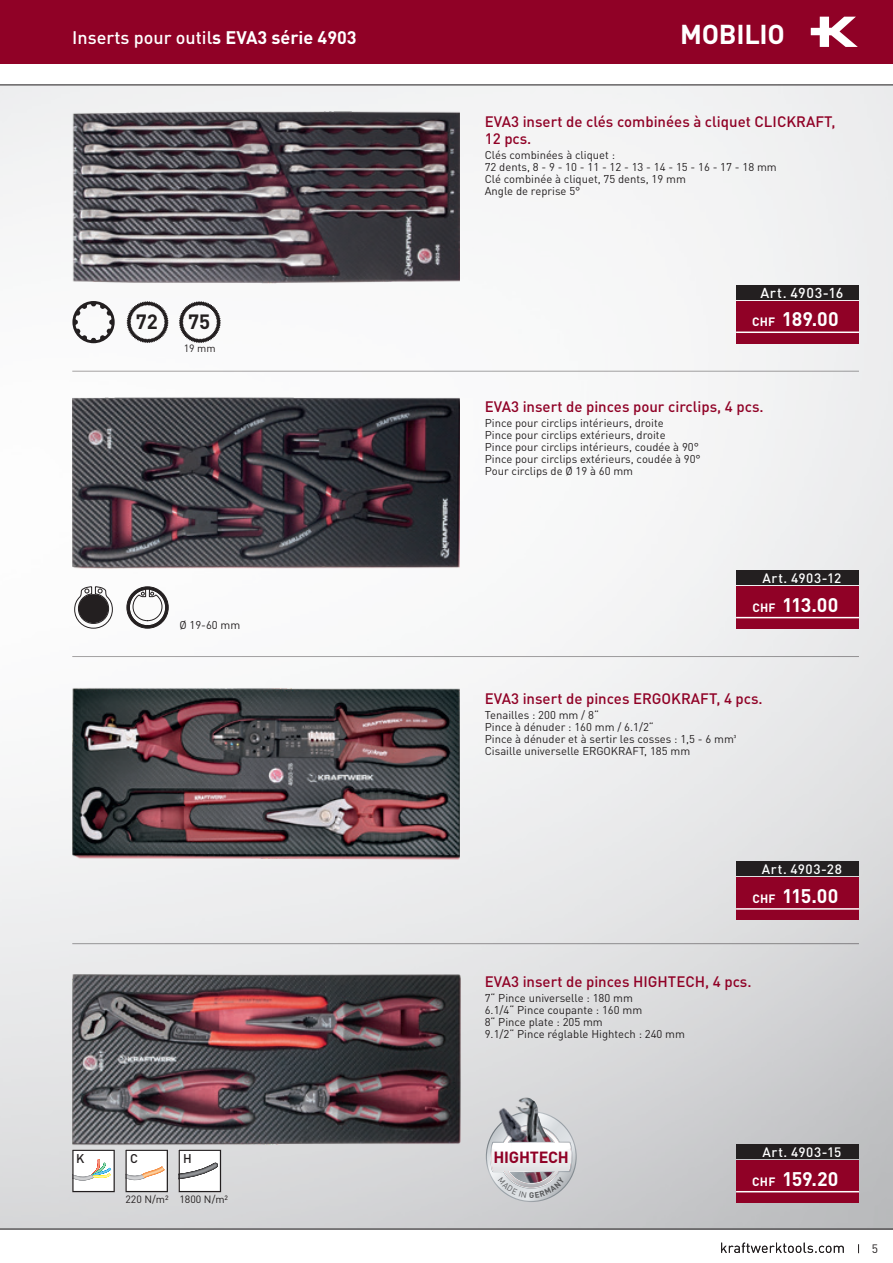
<style>
.page{position:relative;width:893px;height:1263px;background:#fff}
.page>*{position:absolute;margin:0;border:0;box-sizing:border-box;transform-origin:0 0}
.t1{font:700 27px "DIN Pro";letter-spacing:-.01em;color:#fff}
.t2{font:700 20.4px "DINOT";color:#231f20}
.t3{font:700 19.5px "DIN Pro";letter-spacing:-.025em;color:#fff}
.t4{font:500 18px "DIN Pro";color:#fff}
.t5{font:700 16.05px "DIN Pro";letter-spacing:-.015em;color:#900126}
.t6{font:500 15px/16.5px "DIN Pro";color:#900126}
.t7{font:500 14.25px "DIN Pro";letter-spacing:.045em;color:#fff}
.t8{font:500 13.5px "DIN Pro";letter-spacing:.045em;color:#fff}
.t9{font:500 12.6px "DIN Pro";color:#231f20}
.t10{font:12px "DIN Pro";color:#231f20}
.t11{font:11.25px/12px "DIN Pro";color:#231f20}
.t12{font:10.5px "DIN Pro";color:#231f20}
.s1{font-weight:700}
.s2{font-size:12px}
</style>
<div class="page">
<img style="left:0;top:86px;width:893px;height:1142px">
<div style="left:0;top:0;width:893px;height:64px;background:#900126"></div>
<svg style="left:811px;top:17px;width:47px;height:30px"></svg>
<hr style="left:0;top:85px;width:893px;height:1px;background:#231f20">
<hr style="left:0;top:1228px;width:893px;height:1px;background:#231f20">
<svg style="left:721px;top:1243px;width:123px;height:10px"></svg>
<img style="left:72px;top:395px;width:387px;height:175px">
<img style="left:72px;top:969px;width:393px;height:177px">
<svg style="left:74px;top:586px;width:39px;height:43px"></svg>
<div style="left:79px;top:594px;width:29px;height:29px;background:#231f20;border-radius:50%"></div>
<svg style="left:126px;top:586px;width:43px;height:43px"></svg>
<svg style="left:72px;top:1150px;width:43px;height:42px"></svg>
<svg style="left:125px;top:1150px;width:43px;height:42px"></svg>
<svg style="left:179px;top:1150px;width:42px;height:42px"></svg>
<svg style="left:487px;top:1112px;width:89px;height:89px"></svg>
<img style="left:494px;top:1095px;width:58px;height:29px">
<img style="left:516px;top:1097px;width:12px;height:27px">
<img style="left:72px;top:110px;width:387px;height:177px">
<svg style="left:72px;top:301px;width:43px;height:42px"></svg>
<svg style="left:127px;top:301px;width:42px;height:42px"></svg>
<svg style="left:179px;top:301px;width:42px;height:42px"></svg>
<img style="left:72px;top:687px;width:387px;height:177px">
<hr style="left:72px;top:371px;width:787px;height:1px;background:#231f20">
<hr style="left:72px;top:656px;width:787px;height:1px;background:#231f20">
<hr style="left:72px;top:943px;width:787px;height:1px;background:#231f20">
<div style="left:736px;top:587px;width:123px;height:42px;background:#900126"></div>
<hr style="left:736px;top:617px;width:123px;height:1px;background:#fff">
<div style="left:736px;top:1161px;width:123px;height:42px;background:#900126"></div>
<hr style="left:736px;top:1191px;width:123px;height:1px;background:#fff">
<div style="left:736px;top:570px;width:123px;height:15px;background:#231f20"></div>
<div style="left:736px;top:1144px;width:123px;height:15px;background:#231f20"></div>
<div style="left:736px;top:301px;width:123px;height:42px;background:#900126"></div>
<hr style="left:736px;top:331px;width:123px;height:2px;background:#fff">
<div style="left:736px;top:285px;width:123px;height:14px;background:#231f20"></div>
<div style="left:736px;top:878px;width:123px;height:42px;background:#900126"></div>
<hr style="left:736px;top:908px;width:123px;height:2px;background:#fff">
<div style="left:736px;top:861px;width:123px;height:15px;background:#231f20"></div>
<svg style="left:490px;top:1124px;width:82px;height:74px"></svg>
<h3 class="t4" style="left:72px;top:24px;width:286px">Inserts pour outil<span class="s1">s EVA3 série 4903</span></h3>
<h2 class="t2" style="left:136px;top:306px;width:24px">72</h2>
<h2 class="t2" style="left:188px;top:306px;width:24px">75</h2>
<p class="t12" style="left:184px;top:340px;width:34px">19 mm</p>
<p class="t11" style="left:179px;top:618px;width:62px">Ø 19-60 mm</p>
<p class="t9" style="left:76px;top:1148px;width:10px">K</p>
<p class="t9" style="left:130px;top:1148px;width:9px">C</p>
<p class="t9" style="left:183px;top:1148px;width:10px">H</p>
<p class="t12" style="left:125px;top:1191px;width:104px">220 N/m2 1800 N/m2</p>
<h1 class="t1" style="left:680px;top:13px;width:106px">MOBILIO</h1>
<h3 class="t6" style="left:485px;top:112px;width:352px">EVA3 insert de clés combinées à cliquet CLICKRAFT,<br>12 pcs.</h3>
<p class="t11" style="left:485px;top:148px;width:293px">Clés combinées à cliquet :<br>72 dents, 8 - 9 - 10 - 11 - 12 - 13 - 14 - 15 - 16 - 17 - 18 mm<br>Clé combinée à cliquet, 75 dents, 19 mm<br>Angle de reprise 5°</p>
<p class="t7" style="left:760px;top:281px;width:85px">Art. 4903-16</p>
<h3 class="t3" style="left:752px;top:304px;width:88px"><span class="s2">CHF</span> 189.00</h3>
<h3 class="t6" style="left:485px;top:398px;width:280px">EVA3 insert de pinces pour circlips, 4 pcs.</h3>
<p class="t11" style="left:485px;top:417px;width:218px">Pince pour circlips intérieurs, droite<br>Pince pour circlips extérieurs, droite<br>Pince pour circlips intérieurs, coudée à 90° Pince pour circlips extérieurs, coudée à 90° Pour circlips de Ø 19 à 60 mm</p>
<p class="t8" style="left:762px;top:567px;width:80px">Art. 4903-12</p>
<h3 class="t3" style="left:752px;top:589px;width:87px"><span class="s2">CHF</span> 113.00</h3>
<h3 class="t6" style="left:485px;top:689px;width:279px">EVA3 insert de pinces ERGOKRAFT, 4 pcs.</h3>
<p class="t11" style="left:485px;top:708px;width:253px">Tenailles : 200 mm / 8“<br>Pince à dénuder : 160 mm / 6.1/2“<br>Pince à dénuder et à sertir les cosses : 1,5 - 6 mm³<br>Cisaille universelle ERGOKRAFT, 185 mm</p>
<p class="t8" style="left:762px;top:859px;width:82px">Art. 4903-28</p>
<h3 class="t3" style="left:752px;top:881px;width:87px"><span class="s2">CHF</span> 115.00</h3>
<h3 class="t6" style="left:485px;top:972px;width:268px">EVA3 insert de pinces HIGHTECH, 4 pcs.</h3>
<p class="t11" style="left:485px;top:991px;width:202px">7“ Pince universelle : 180 mm<br>6.1/4“ Pince coupante : 160 mm<br>8“ Pince plate : 205 mm<br>9.1/2“ Pince réglable Hightech : 240 mm</p>
<h3 class="t5" style="left:493px;top:1145px;width:77px">HIGHTECH</h3>
<p class="t8" style="left:762px;top:1141px;width:80px">Art. 4903-15</p>
<h3 class="t3" style="left:752px;top:1163px;width:88px"><span class="s2">CHF</span> 159.20</h3>
<p class="t10" style="left:872px;top:1239px;width:8px">5</p>
</div>
